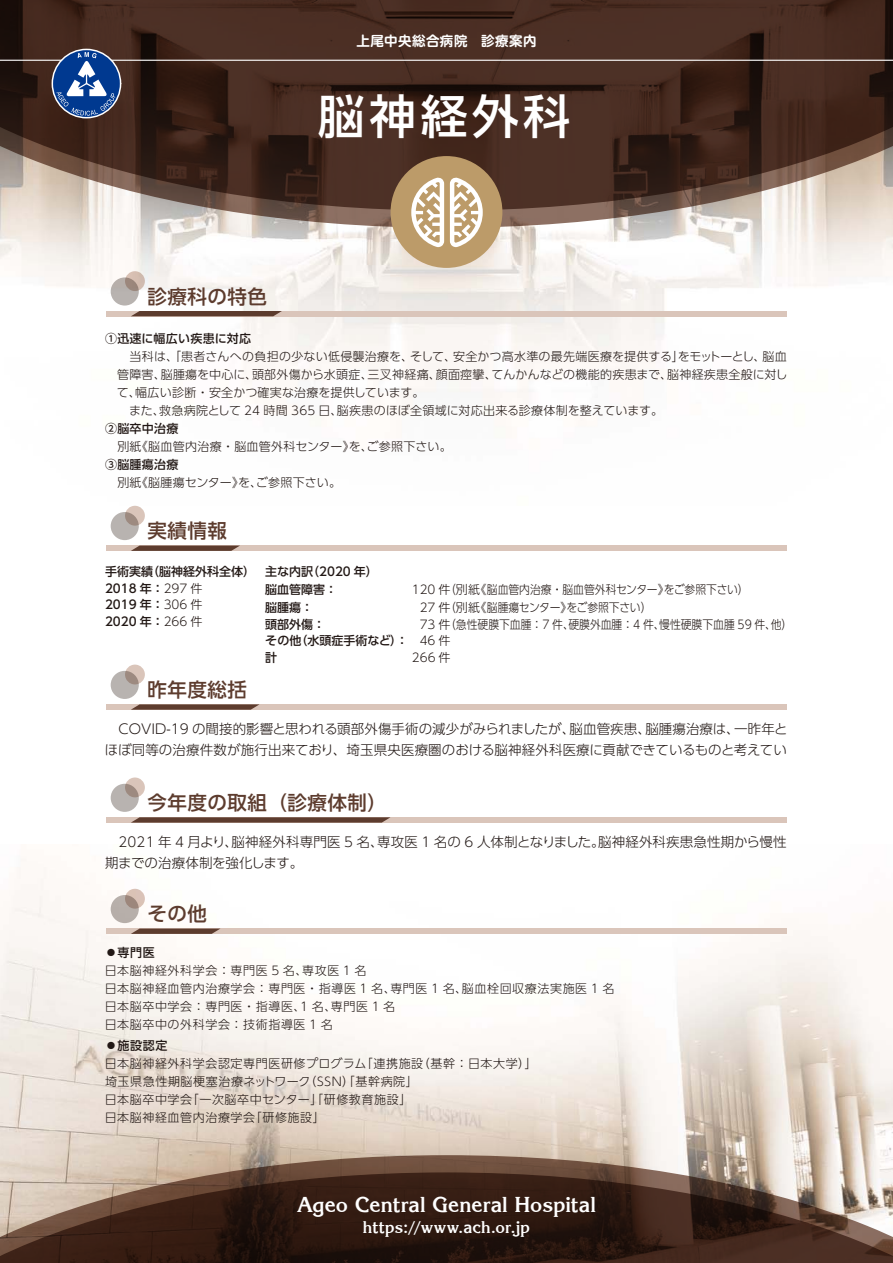
<style>
.page{position:relative;width:893px;height:1263px;background:#fff}
.page>*{position:absolute;margin:0;border:0;box-sizing:border-box;transform-origin:0 0}
.t1{font:500 46.65px "UD Shin Go Pro";letter-spacing:.1em;color:#fff}
.t2{font:700 21px "Korinna";letter-spacing:-.005em;color:#fff}
.t3{font:500 19.5px "UD Shin Go Pro";letter-spacing:.025em;color:#5d3c2e}
.t4{font:700 16.5px "Korinna";color:#fff}
.t5{font:300 13.5px/21px "UD Shin Go Pro";letter-spacing:.005em;color:#221815;text-align:right}
.t6{font:700 13.5px "Shin M Go Pro De";letter-spacing:.035em;color:#fff}
.t7{font:300 12px "UD Shin Go Pro";letter-spacing:.025em;color:#221815}
.t8{font:300 12px/18px "UD Shin Go Pro";letter-spacing:.05em;color:#221815}
.t9{font:500 12px/16.5px "UD Shin Go Pro";color:#221815}
.t10{font:300 12px/16.5px "UD Shin Go Pro";color:#221815}
.t11{font:300 12px "UD Shin Go Pro";letter-spacing:-.01em;color:#221815}
.t12{font:500 12px "UD Shin Go Pro";letter-spacing:.025em;color:#221815}
.s1{font-weight:300}
.s2{font-weight:500}
</style>
<div class="page">
<img style="left:0;top:228px;width:893px;height:193px">
<img style="left:0;top:859px;width:893px;height:296px">
<svg style="left:0;top:211px;width:893px;height:17px"></svg>
<svg style="left:0;top:0;width:893px;height:211px;background:#4f362c"></svg>
<svg style="left:0;top:1155px;width:893px;height:17px;background:#b29e8e"></svg>
<svg style="left:0;top:1172px;width:893px;height:91px;background:#503b30"></svg>
<div style="left:111px;top:277px;width:28px;height:29px;background:#b8b3b0;border-radius:50%"></div>
<svg style="left:125px;top:271px;width:20px;height:20px"></svg>
<div style="left:106px;top:311px;width:681px;height:5px;background:#dac5ba"></div>
<svg style="left:131px;top:311px;width:151px;height:5px"></svg>
<div style="left:111px;top:512px;width:28px;height:28px;background:#b8b3b0;border-radius:50%"></div>
<svg style="left:125px;top:506px;width:20px;height:20px"></svg>
<div style="left:106px;top:546px;width:681px;height:5px;background:#dac5ba"></div>
<div style="left:111px;top:671px;width:28px;height:28px;background:#b8b3b0;border-radius:50%"></div>
<svg style="left:125px;top:665px;width:20px;height:19px"></svg>
<div style="left:106px;top:704px;width:681px;height:6px;background:#dac5ba"></div>
<div style="left:111px;top:784px;width:28px;height:28px;background:#b8b3b0;border-radius:50%"></div>
<svg style="left:125px;top:777px;width:20px;height:20px"></svg>
<div style="left:106px;top:817px;width:681px;height:6px;background:#dac5ba"></div>
<hr style="left:0;top:60px;width:893px;height:1px;background:#fff">
<svg style="left:52px;top:22px;width:67px;height:135px;background:#434459"></svg>
<div style="left:391px;top:156px;width:111px;height:112px;background:#bc9b69;border-radius:50%"></div>
<svg style="left:411px;top:177px;width:33px;height:70px"></svg>
<svg style="left:450px;top:177px;width:33px;height:70px"></svg>
<svg style="left:131px;top:546px;width:108px;height:5px"></svg>
<svg style="left:131px;top:704px;width:128px;height:6px"></svg>
<svg style="left:131px;top:817px;width:259px;height:6px;background:#6e4f41"></svg>
<div style="left:111px;top:895px;width:28px;height:28px;background:#b8b3b0;border-radius:50%"></div>
<svg style="left:125px;top:889px;width:20px;height:20px"></svg>
<div style="left:106px;top:928px;width:681px;height:6px;background:#dac5ba"></div>
<svg style="left:131px;top:928px;width:89px;height:6px"></svg>
<p class="t6" style="left:356px;top:30px;width:182px">上尾中央総合病院　診療案内</p>
<h1 class="t1" style="left:318px;top:79px;width:254px">脳神経外科</h1>
<h3 class="t3" style="left:148px;top:281px;width:121px">診療科の特色</h3>
<p class="t12" style="left:105px;top:329px;width:148px">①迅速に幅広い疾患に対応</p>
<p class="t7" style="left:105px;top:347px;width:683px">　　当科は、「患者さんへの負担の少ない低侵襲治療を、そして、安全かつ高水準の最先端医療を提供する」をモットーとし、脳血</p>
<p class="t7" style="left:117px;top:365px;width:672px">管障害、脳腫瘍を中心に、頭部外傷から水頭症、三叉神経痛、顔面痙攣、てんかんなどの機能的疾患まで、脳神経疾患全般に対し</p>
<p class="t7" style="left:117px;top:383px;width:328px">て、幅広い診断・安全かつ確実な治療を提供しています。　　</p>
<p class="t7" style="left:105px;top:401px;width:560px">　　また、救急病院として 24 時間 365 日、脳疾患のほぼ全領域に対応出来る診療体制を整えています。</p>
<p class="t9" style="left:105px;top:420px;width:75px">②脳卒中治療</p>
<p class="t7" style="left:105px;top:437px;width:348px">　別紙《脳血管内治療・脳血管外科センター》を、ご参照下さい。</p>
<p class="t9" style="left:105px;top:456px;width:75px">③脳腫瘍治療</p>
<p class="t7" style="left:117px;top:473px;width:225px">別紙《脳腫瘍センター》を、ご参照下さい。</p>
<h3 class="t3" style="left:148px;top:515px;width:81px">実績情報</h3>
<p class="t9" style="left:105px;top:563px;width:151px">手術実績（脳神経外科全体）<br>2018 年：<span class="s1">297 件<br></span>2019 年：<span class="s1">306 件<br></span>2020 年：<span class="s1">266 件</span></p>
<p class="t9" style="left:265px;top:562px;width:114px;line-height:18px">主な内訳（2020 年）脳血管障害：</p>
<p class="t10" style="left:412px;top:581px;width:338px">120 件 （別紙《脳血管内治療・脳血管外科センター》をご参照下さい）</p>
<p class="t9" style="left:265px;top:599px;width:49px">脳腫瘍：</p>
<p class="t11" style="left:420px;top:598px;width:233px">27 件 （別紙《脳腫瘍センター》をご参照下さい）</p>
<p class="t9" style="left:265px;top:615px;width:61px">頭部外傷：</p>
<p class="t10" style="left:265px;top:615px;width:528px;text-indent:154px">73 件 （急性硬膜下血腫：7 件、硬膜外血腫：4 件、慢性硬膜下血腫 59 件、他）<span class="s2">その他（水頭症手術など）：</span> 46 件<br><span class="s2">計</span></p>
<p class="t7" style="left:412px;top:647px;width:40px">266 件</p>
<h3 class="t3" style="left:148px;top:674px;width:101px">昨年度総括</h3>
<p class="t5" style="left:105px;top:718px;width:684px">COVID-19 の間接的影響と思われる頭部外傷手術の減少がみられましたが、脳血管疾患、脳腫瘍治療は、一昨年とほぼ同等の治療件数が施行出来ており、埼玉県央医療圏のおける脳神経外科医療に貢献できているものと考えてい</p>
<h3 class="t3" style="left:148px;top:787px;width:241px">今年度の取組（診療体制）</h3>
<p class="t5" style="left:105px;top:831px;width:683px;text-align:left;text-indent:14px">2021 年 4 月より、脳神経外科専門医 5 名、専攻医 1 名の 6 人体制となりました。脳神経外科疾患急性期から慢性期までの治療体制を強化します。</p>
<h3 class="t3" style="left:148px;top:898px;width:61px">その他</h3>
<p class="t9" style="left:105px;top:943px;width:51px">●専門医</p>
<p class="t8" style="left:105px;top:961px;width:511px">日本脳神経外科学会：専門医 5 名、専攻医 1 名<br>日本脳神経血管内治療学会：専門医・指導医 1 名、専門医 1 名、脳血栓回収療法実施医 1 名日本脳卒中学会：専門医・指導医、1 名、専門医 1 名<br>日本脳卒中の外科学会：技術指導医 1 名</p>
<p class="t9" style="left:105px;top:1036px;width:64px">●施設認定</p>
<p class="t8" style="left:105px;top:1054px;width:434px">日本脳神経外科学会認定専門医研修プログラム「連携施設（基幹：日本大学）」埼玉県急性期脳梗塞治療ネットワーク（ＳＳＮ）「基幹病院」<br>日本脳卒中学会「一次脳卒中センター」「研修教育施設」<br>日本脳神経血管内治療学会「研修施設」</p>
<h2 class="t2" style="left:297px;top:1192px;width:300px">Ageo Central General Hospital</h2>
<h3 class="t4" style="left:363px;top:1217px;width:169px">https://www.ach.or.jp</h3>
</div>
